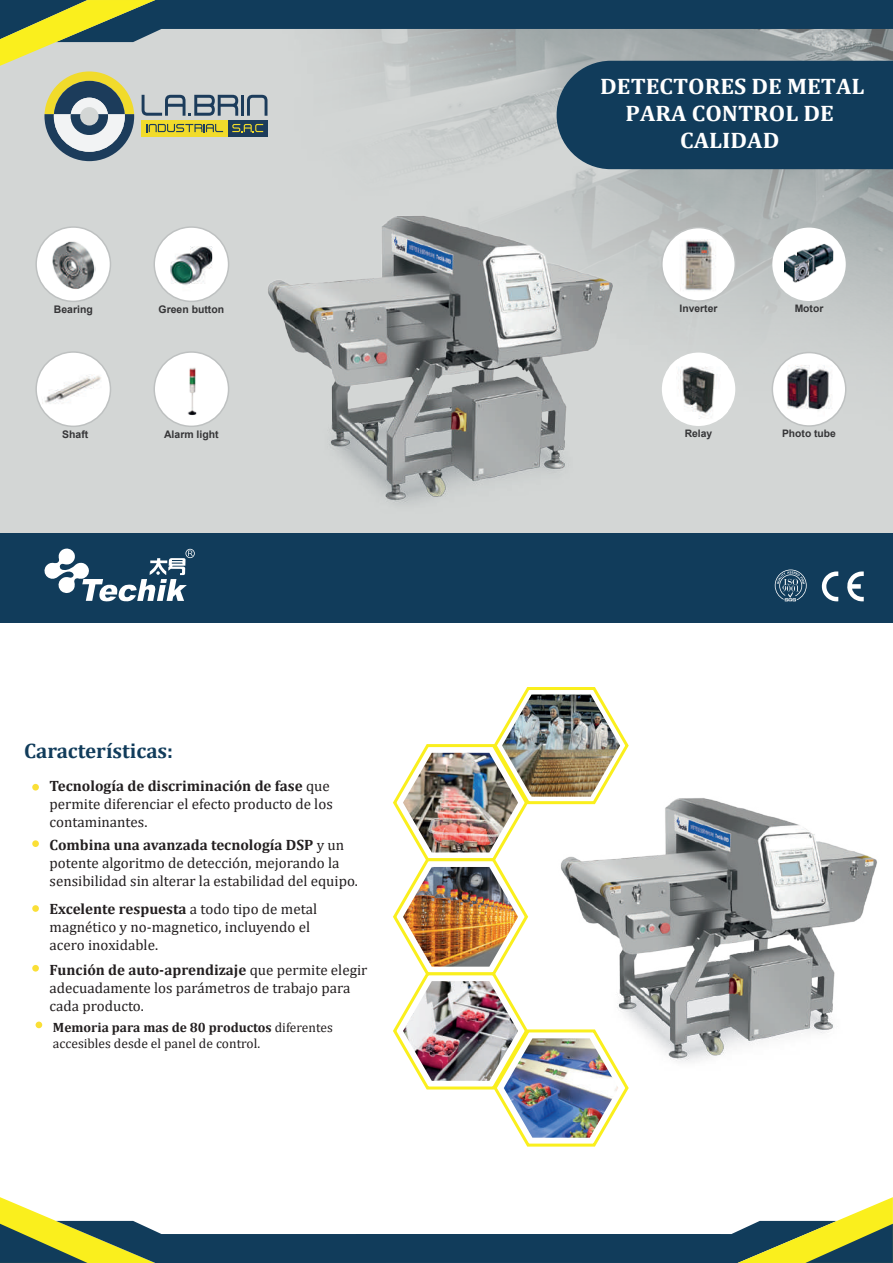
<style>
.page{position:relative;width:893px;height:1263px;background:#fff}
.page>*{position:absolute;margin:0;border:0;box-sizing:border-box;transform-origin:0 0}
.t1{font:700 22.5px/27px "Cambria";color:#fff;text-align:center;scale:1.05 1}
.t2{font:700 21px "Cambria";color:#113c5b}
.t3{font:15px/18px "Cambria";color:#231f20}
.t4{font:13.5px/16.2px "Cambria";color:#231f20}
.t5{font:700 10.5px "Arial";color:#353537}
.t6{font:700 10.35px "Arial";color:#353537}
.s1{font-weight:700}
</style>
<div class="page">
<svg style="left:0;top:1197px;width:893px;height:66px"></svg>
<div style="left:0;top:1px;width:893px;height:591px;background:#d3d6d5"></div>
<img style="left:149px;top:169px;width:744px;height:365px">
<div style="left:36px;top:227px;width:74px;height:74px;background:#fff;border-radius:50%"></div>
<img style="left:52px;top:241px;width:44px;height:48px">
<div style="left:35px;top:226px;width:76px;height:76px;border:2px solid #bec1c1;border-radius:50%"></div>
<div style="left:662px;top:228px;width:73px;height:73px;background:#fff;border-radius:50%"></div>
<img style="left:679px;top:239px;width:39px;height:58px">
<div style="left:661px;top:227px;width:75px;height:75px;border:2px solid #bec1c1;border-radius:50%"></div>
<div style="left:772px;top:228px;width:74px;height:73px;background:#fff;border-radius:50%"></div>
<img style="left:784px;top:244px;width:50px;height:39px">
<div style="left:662px;top:353px;width:73px;height:73px;background:#fff;border-radius:50%"></div>
<img style="left:671px;top:359px;width:57px;height:60px">
<div style="left:772px;top:353px;width:74px;height:73px;background:#fff;border-radius:50%"></div>
<img style="left:779px;top:365px;width:60px;height:60px">
<div style="left:772px;top:352px;width:74px;height:75px;border:2px solid #bec1c1;border-radius:50%"></div>
<div style="left:154px;top:227px;width:75px;height:74px;background:#fff;border-radius:50%"></div>
<img style="left:170px;top:246px;width:42px;height:54px">
<div style="left:153px;top:226px;width:76px;height:76px;border:2px solid #bec1c1;border-radius:50%"></div>
<div style="left:36px;top:352px;width:74px;height:74px;background:#fff;border-radius:50%"></div>
<img style="left:42px;top:374px;width:68px;height:32px">
<div style="left:35px;top:351px;width:76px;height:76px;border:2px solid #bec1c1;border-radius:50%"></div>
<div style="left:154px;top:352px;width:75px;height:74px;background:#fff;border-radius:50%"></div>
<img style="left:187px;top:367px;width:10px;height:48px">
<div style="left:153px;top:351px;width:76px;height:76px;border:2px solid #bec1c1;border-radius:50%"></div>
<img style="left:213px;top:209px;width:458px;height:306px">
<img style="left:630px;top:798px;width:247px;height:264px">
<svg style="left:393px;top:687px;width:237px;height:460px"></svg>
<img style="left:403px;top:753px;width:115px;height:99px">
<img style="left:502px;top:694px;width:118px;height:103px">
<img style="left:504px;top:1038px;width:114px;height:100px">
<img style="left:403px;top:981px;width:115px;height:100px">
<img style="left:403px;top:867px;width:115px;height:100px">
<svg style="left:0;top:0;width:893px;height:169px"></svg>
<div style="left:32px;top:784px;width:7px;height:6px;background:#fadf36;border-radius:50%"></div>
<div style="left:32px;top:840px;width:7px;height:7px;background:#fadf36;border-radius:50%"></div>
<div style="left:32px;top:905px;width:7px;height:7px;background:#fadf36;border-radius:50%"></div>
<div style="left:32px;top:965px;width:7px;height:6px;background:#fadf36;border-radius:50%"></div>
<div style="left:36px;top:1021px;width:6px;height:7px;background:#fadf36;border-radius:50%"></div>
<div style="left:0;top:534px;width:893px;height:89px;background:#113c5b"></div>
<svg style="left:44px;top:548px;width:151px;height:53px"></svg>
<svg style="left:847px;top:571px;width:17px;height:30px"></svg>
<svg style="left:822px;top:571px;width:16px;height:30px"></svg>
<svg style="left:775px;top:569px;width:32px;height:32px"></svg>
<h1 class="t1" style="left:600px;top:72px;width:253px">DETECTORES DE METAL<br>PARA CONTROL DE<br>CALIDAD</h1>
<p class="t5" style="left:54px;top:302px;width:40px">Bearing</p>
<p class="t6" style="left:680px;top:301px;width:39px">Inverter</p>
<p class="t6" style="left:795px;top:301px;width:30px">Motor</p>
<p class="t5" style="left:159px;top:302px;width:67px">Green button</p>
<p class="t5" style="left:62px;top:427px;width:28px">Shaft</p>
<p class="t5" style="left:164px;top:427px;width:56px">Alarm light</p>
<h2 class="t2" style="left:24px;top:736px;width:150px">Características:</h2>
<p class="t3" style="left:50px;top:777px;width:285px"><span class="s1">Tecnología de discriminación de fase</span> que permite diferenciar el efecto producto de los contaminantes.</p>
<p class="t3" style="left:50px;top:836px;width:310px"><span class="s1">Combina una avanzada tecnología DSP</span> y un potente algoritmo de detección, mejorando la sensibilidad sin alterar la estabilidad del equipo.</p>
<p class="t3" style="left:50px;top:900px;width:269px"><span class="s1">Excelente respuesta</span> a todo tipo de metal magnético y no-magnetico, incluyendo el acero inoxidable.</p>
<p class="t3" style="left:50px;top:961px;width:319px"><span class="s1">Función de auto-aprendizaje</span> que permite elegir adecuadamente los parámetros de trabajo para cada producto.</p>
<p class="t4" style="left:53px;top:1019px;width:281px"><span class="s1">Memoria para mas de 80 productos</span> diferentes accesibles desde el panel de control.</p>
<p class="t6" style="left:685px;top:426px;width:29px">Relay</p>
<p class="t6" style="left:782px;top:426px;width:55px">Photo tube</p>
</div>
